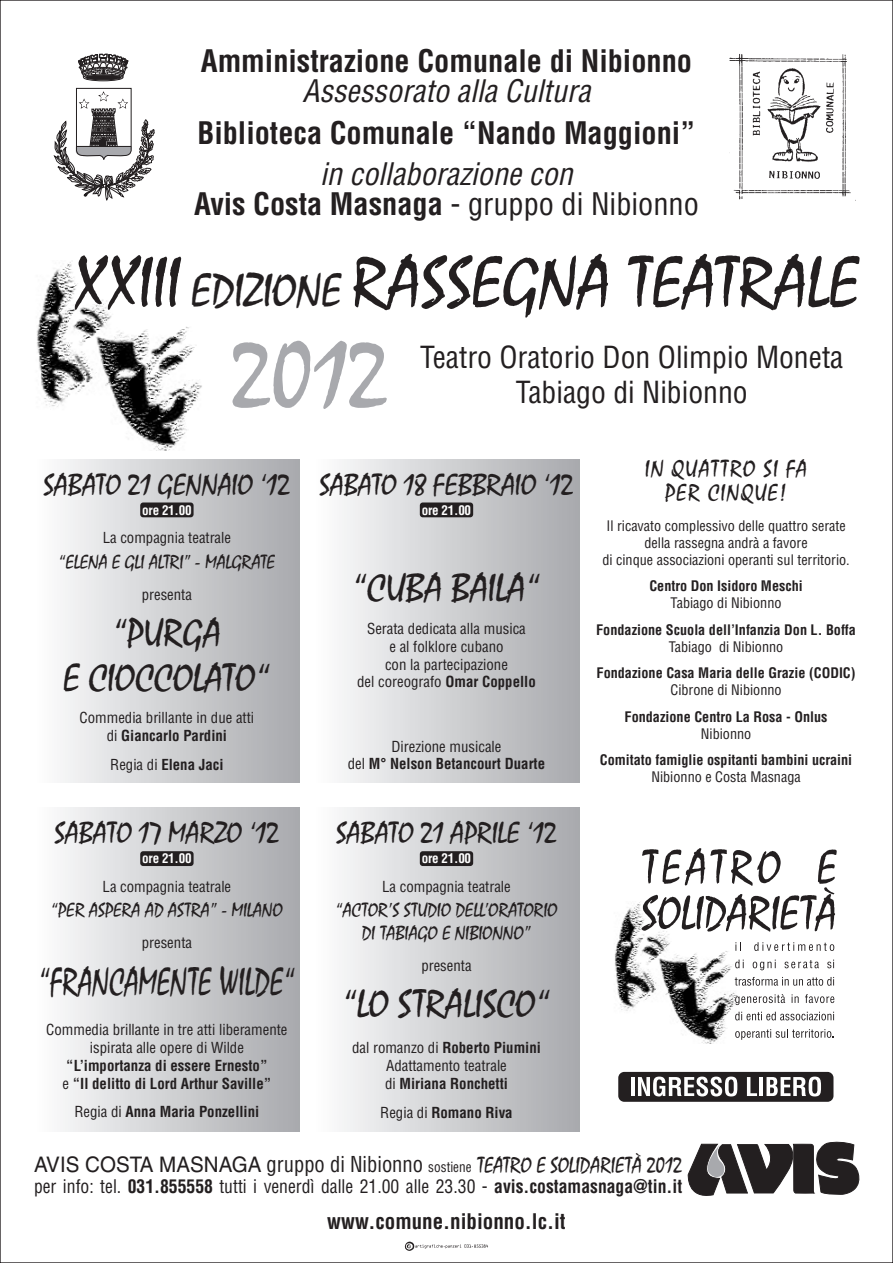
<style>
.page{position:relative;width:893px;height:1263px;background:#fff}
.page>*{position:absolute;margin:0;border:0;box-sizing:border-box;transform-origin:0 0}
.t1{font:91.2px "Mistral";color:#a8a9ad}
.t2{font:68.85px "Mistral";color:#231f20}
.t3{font:37.65px "Mistral";color:#231f20}
.t4{font:37.65px "Mistral";color:#231f20;scale:.8 1}
.t5{font:37.5px "Mistral";color:#231f20}
.t6{font:700 condensed 30.3px "Helvetica";color:#231f20}
.t7{font:italic condensed 30.3px "Helvetica";color:#231f20}
.t8{font:condensed 30.3px "Helvetica";color:#231f20}
.t9{font:condensed 29.7px "Helvetica";color:#231f20}
.t10{font:28.8px "Mistral";color:#231f20}
.t11{font:22.8px "Mistral";letter-spacing:.06em;color:#231f20}
.t12{font:21.45px "Mistral";color:#231f20;scale:.96 1}
.t13{font:700 condensed 21px "Helvetica";color:#231f20}
.t14{font:18.75px "Mistral";color:#231f20}
.t15{font:condensed 18.3px "Helvetica";color:#231f20;scale:.96 1}
.t16{font:condensed 14.85px/17.9px "Helvetica";color:#231f20;text-align:center}
.t17{font:700 condensed 14.85px "Helvetica";color:#231f20}
.t18{font:condensed 14.25px "Helvetica";color:#231f20}
.t19{font:700 condensed 14.25px "Helvetica";color:#231f20}
.t20{font:700 condensed 13.05px "Helvetica";letter-spacing:-.02em;color:#fff}
.s1{font-weight:700}
.s2{font-size:45px}
.s3{font-weight:400}
.s4{font-family:"Helvetica"}
.s5{font-family:"Helvetica";font-stretch:condensed}
.s6{font-family:"Helvetica";font-stretch:condensed;font-size:13.8px}
</style>
<div class="page">
<img style="left:37px;top:262px;width:165px;height:189px">
<img style="left:729px;top:54px;width:122px;height:146px">
<svg style="left:78px;top:54px;width:50px;height:27px"></svg>
<svg style="left:54px;top:87px;width:100px;height:113px"></svg>
<div style="left:34px;top:459px;width:266px;height:323px;background:linear-gradient(to right,#fdfdfe,#a8a9ad)"></div>
<div style="left:314px;top:459px;width:265px;height:323px;background:linear-gradient(to right,#fdfdfd,#a8a9ad)"></div>
<div style="left:140px;top:502px;width:54px;height:15px;background:#231f20;border-radius:3px"></div>
<div style="left:420px;top:502px;width:53px;height:15px;background:#231f20;border-radius:3px"></div>
<div style="left:34px;top:808px;width:266px;height:323px;background:linear-gradient(to right,#fdfdfe,#a8a9ad)"></div>
<div style="left:314px;top:808px;width:265px;height:323px;background:linear-gradient(to right,#fdfdfd,#a8a9ad)"></div>
<div style="left:140px;top:851px;width:54px;height:15px;background:#231f20;border-radius:3px"></div>
<div style="left:420px;top:851px;width:53px;height:15px;background:#231f20;border-radius:3px"></div>
<div style="left:618px;top:1072px;width:215px;height:30px;background:#231f20;border-radius:6px"></div>
<hr style="left:631px;top:1077px;width:3px;height:19px;background:#fff">
<svg style="left:638px;top:1076px;width:99px;height:20px"></svg>
<svg style="left:747px;top:1077px;width:10px;height:19px"></svg>
<hr style="left:760px;top:1077px;width:3px;height:19px;background:#fff">
<svg style="left:766px;top:1076px;width:55px;height:20px"></svg>
<img style="left:615px;top:902px;width:129px;height:141px">
<svg style="left:642px;top:848px;width:195px;height:83px"></svg>
<svg style="left:735px;top:1029px;width:99px;height:11px"></svg>
<svg style="left:735px;top:1012px;width:99px;height:8px"></svg>
<svg style="left:735px;top:994px;width:50px;height:11px"></svg>
<svg style="left:792px;top:994px;width:7px;height:9px"></svg>
<svg style="left:805px;top:994px;width:29px;height:9px"></svg>
<svg style="left:735px;top:977px;width:99px;height:9px"></svg>
<svg style="left:735px;top:959px;width:9px;height:9px"></svg>
<svg style="left:753px;top:959px;width:23px;height:11px"></svg>
<svg style="left:785px;top:960px;width:34px;height:8px"></svg>
<svg style="left:827px;top:959px;width:7px;height:9px"></svg>
<svg style="left:735px;top:942px;width:6px;height:9px"></svg>
<svg style="left:754px;top:942px;width:80px;height:9px"></svg>
<svg style="left:687px;top:1142px;width:173px;height:54px"></svg>
<svg style="left:404px;top:1241px;width:84px;height:10px"></svg>
<p class="t6" style="left:201px;top:42px;width:493px">Amministrazione Comunale di Nibionno</p>
<p class="t7" style="left:302px;top:72px;width:289px">Assessorato alla Cultura</p>
<p class="t6" style="left:197px;top:114px;width:499px">Biblioteca Comunale “Nando Maggioni”</p>
<p class="t7" style="left:320px;top:155px;width:254px">in collaborazione con</p>
<p class="t8" style="left:194px;top:185px;width:506px"><span class="s1">Avis Costa Masnaga</span> - gruppo di Nibionno</p>
<p class="t2" style="left:73px;top:243px;width:788px">XXIII <span class="s2">EDIZIONE</span> RASSEGNA TEATRALE</p>
<p class="t1" style="left:231px;top:322px;width:159px">2012</p>
<p class="t9" style="left:420px;top:338px;width:425px">Teatro Oratorio Don Olimpio Moneta</p>
<p class="t9" style="left:516px;top:374px;width:234px">Tabiago di Nibionno</p>
<p class="t10" style="left:44px;top:468px;width:248px">SABATO 21 GENNAIO ‘12</p>
<p class="t20" style="left:142px;top:502px;width:51px">ore 21.00</p>
<p class="t16" style="left:103px;top:528px;width:130px">La compagnia teatrale</p>
<p class="t14" style="left:59px;top:550px;width:218px">“ELENA E GLI ALTRI” - MALGRATE</p>
<p class="t16" style="left:142px;top:585px;width:52px">presenta</p>
<p class="t5" style="left:113px;top:611px;width:110px">“PURGA</p>
<p class="t5" style="left:63px;top:656px;width:208px">E CIOCCOLATO“</p>
<p class="t16" style="left:80px;top:709px;width:176px">Commedia brillante in due atti</p>
<p class="t17" style="left:107px;top:726px;width:122px"><span class="s3">di</span> Giancarlo Pardini</p>
<p class="t17" style="left:110px;top:755px;width:115px"><span class="s3">Regia di</span> Elena Jaci</p>
<p class="t10" style="left:54px;top:816px;width:226px">SABATO 17 MARZO ‘12</p>
<p class="t20" style="left:142px;top:850px;width:51px">ore 21.00</p>
<p class="t16" style="left:103px;top:877px;width:130px">La compagnia teatrale</p>
<p class="t14" style="left:51px;top:899px;width:233px">“PER ASPERA AD ASTRA” - MILANO</p>
<p class="t16" style="left:142px;top:934px;width:52px">presenta</p>
<p class="t4" style="left:39px;top:959px;width:322px">“FRANCAMENTE WILDE“</p>
<p class="t16" style="left:46px;top:1021px;width:243px">Commedia brillante in tre atti liberamente ispirata alle opere di Wilde</p>
<p class="t17" style="left:66px;top:1056px;width:203px">“L’importanza di essere Ernesto”</p>
<p class="t17" style="left:63px;top:1074px;width:210px"><span class="s3">e</span> “Il delitto di Lord Arthur Saville”</p>
<p class="t17" style="left:74px;top:1103px;width:186px"><span class="s3">Regia di</span> Anna Maria Ponzellini</p>
<p class="t10" style="left:319px;top:468px;width:256px">SABATO 18 FEBBRAIO ‘12</p>
<p class="t20" style="left:422px;top:502px;width:51px">ore 21.00</p>
<p class="t3" style="left:353px;top:566px;width:189px">“CUBA BAILA“</p>
<p class="t16" style="left:367px;top:619px;width:160px">Serata dedicata alla musica</p>
<p class="t16" style="left:389px;top:637px;width:116px">e al folklore cubano</p>
<p class="t16" style="left:385px;top:655px;width:124px">con la partecipazione</p>
<p class="t16" style="left:357px;top:673px;width:180px">del coreografo <span class="s1">Omar Coppello</span></p>
<p class="t16" style="left:391px;top:737px;width:112px">Direzione musicale</p>
<p class="t17" style="left:348px;top:755px;width:199px"><span class="s3">del</span> M° Nelson Betancourt Duarte</p>
<p class="t10" style="left:336px;top:816px;width:222px">SABATO 21 APRILE ‘12</p>
<p class="t20" style="left:422px;top:850px;width:51px">ore 21.00</p>
<p class="t16" style="left:382px;top:877px;width:130px">La compagnia teatrale</p>
<p class="t14" style="left:335px;top:899px;width:224px">“ACTOR’S STUDIO DELL’ORATORIO</p>
<p class="t14" style="left:362px;top:922px;width:171px">DI TABIAGO E NIBIONNO”</p>
<p class="t16" style="left:421px;top:956px;width:52px">presenta</p>
<p class="t3" style="left:342px;top:982px;width:209px">“LO STRALISCO“</p>
<p class="t17" style="left:352px;top:1039px;width:190px"><span class="s3">dal romanzo di</span> Roberto Piumini</p>
<p class="t16" style="left:386px;top:1057px;width:122px">Adattamento teatrale</p>
<p class="t17" style="left:385px;top:1074px;width:124px"><span class="s3">di</span> Miriana Ronchetti</p>
<p class="t17" style="left:380px;top:1103px;width:134px"><span class="s3">Regia di</span> Romano Riva</p>
<p class="t11" style="left:645px;top:455px;width:163px">IN QUATTRO SI FA</p>
<p class="t11" style="left:665px;top:480px;width:123px">PER CINQUE!</p>
<p class="t18" style="left:606px;top:517px;width:241px">Il ricavato complessivo delle quattro serate</p>
<p class="t18" style="left:644px;top:534px;width:165px">della rassegna andrà a favore</p>
<p class="t18" style="left:602px;top:551px;width:249px">di cinque associazioni operanti sul territorio.</p>
<p class="t19" style="left:649px;top:577px;width:155px">Centro Don Isidoro Meschi</p>
<p class="t18" style="left:671px;top:594px;width:112px">Tabiago di Nibionno</p>
<p class="t19" style="left:596px;top:621px;width:261px">Fondazione Scuola dell’Infanzia Don L. Boffa</p>
<p class="t18" style="left:669px;top:638px;width:116px">Tabiago di Nibionno</p>
<p class="t19" style="left:597px;top:664px;width:260px">Fondazione Casa Maria delle Grazie (CODIC)</p>
<p class="t18" style="left:670px;top:681px;width:113px">Cibrone di Nibionno</p>
<p class="t19" style="left:625px;top:708px;width:204px">Fondazione Centro La Rosa - Onlus</p>
<p class="t18" style="left:701px;top:725px;width:52px">Nibionno</p>
<p class="t19" style="left:600px;top:751px;width:254px">Comitato famiglie ospitanti bambini ucraini</p>
<p class="t18" style="left:651px;top:768px;width:151px">Nibionno e Costa Masnaga</p>
<p class="t12" style="left:34px;top:1153px;width:677px"><span class="s4">AVIS COSTA MASNAGA</span> <span class="s5">gruppo di Nibionno</span> <span class="s6">sostiene</span> TEATRO E SOLIDARIETÀ 2012</p>
<p class="t15" style="left:34px;top:1175px;width:677px">per info: tel. <span class="s1">031.855558</span> tutti i venerdì dalle 21.00 alle 23.30 - <span class="s1">avis.costamasnaga@tin.it</span></p>
<p class="t13" style="left:327px;top:1208px;width:240px">www.comune.nibionno.lc.it</p>
</div>
